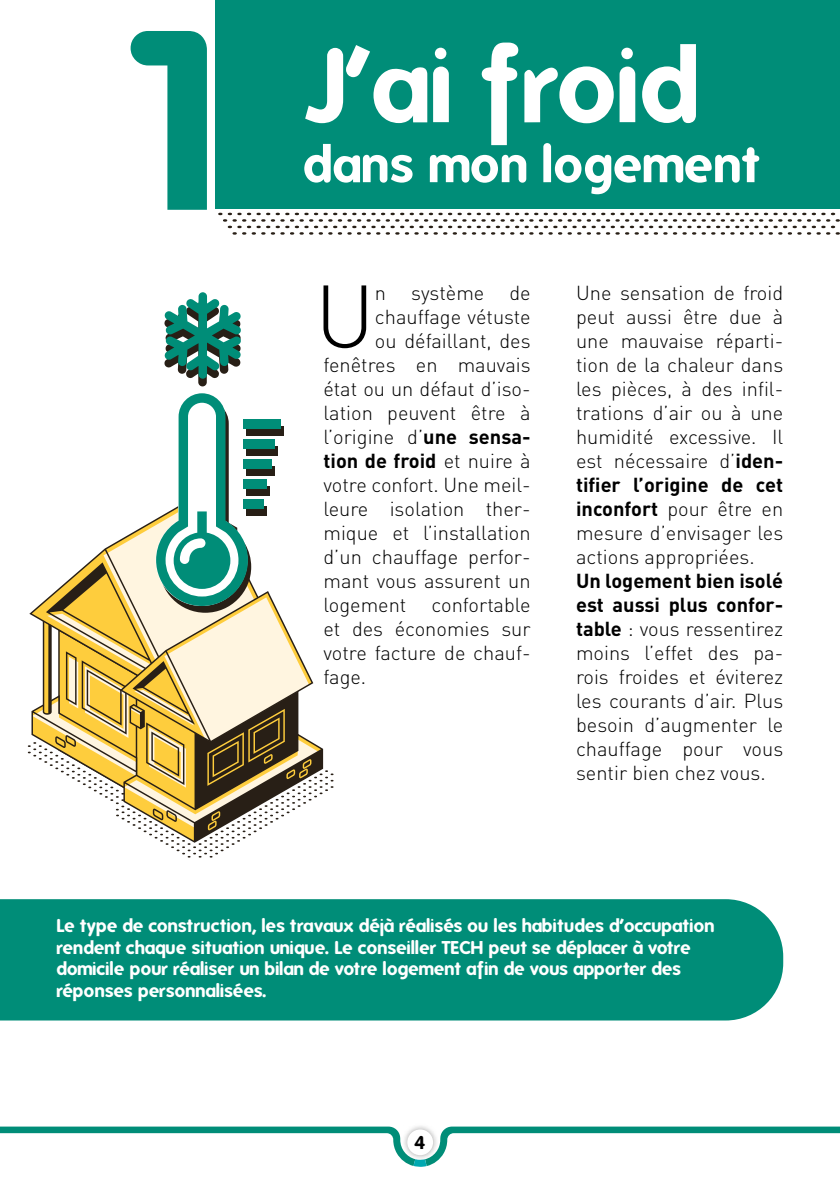
<style>
.page{position:relative;width:840px;height:1191px;background:#fff}
.page>*{position:absolute;margin:0;border:0;box-sizing:border-box;transform-origin:0 0}
.t1{font:700 248.2px "Folks";color:#008d78}
.t2{font:700 102px "Folks";letter-spacing:-.03em;color:#fff}
.t3{font:87.4px "DIN Light Alternate";color:#000}
.t4{font:700 50px "Folks";color:#fff}
.t5{font:20px/24px "DIN Light Alternate";color:#000;text-align:justify}
.t6{font:700 20px/24px "DIN";color:#000}
.t7{font:700 18px/21.6px "Folks";color:#fff}
.t8{font:700 18px "Folks";color:#000}
.s1{font-family:"DIN";font-weight:700}
.s2{font-family:"DIN Light Alternate";font-weight:400}
</style>
<div class="page">
<svg style="left:218px;top:212px;width:621px;height:23px"></svg>
<div style="left:215px;top:0;width:624px;height:209px;background:#008d78"></div>
<svg style="left:0;top:1126px;width:840px;height:40px"></svg>
<div style="left:0;top:899px;width:782px;height:121px;background:#008d78"></div>
<svg style="left:164px;top:292px;width:77px;height:94px"></svg>
<svg style="left:28px;top:393px;width:305px;height:464px"></svg>
<h1 class="t1" style="left:122px;top:-24px;width:99px">1</h1>
<h2 class="t2" style="left:303px;top:26px;width:397px">J’ai froid</h2>
<h3 class="t4" style="left:303px;top:135px;width:457px">dans mon logement</h3>
<p class="t5" style="left:323px;top:280px;width:208px;text-align:right">n système de chauffage vétuste<br>ou défaillant, des fenêtres en mauvais état ou un défaut d’iso&shy;lation peuvent être à l’origine d’<span class="s1">une sensa-</span></p>
<p class="t6" style="left:323px;top:447px;width:208px">tion de froid <span class="s2">et nuire à</span></p>
<p class="t5" style="left:323px;top:472px;width:208px">votre confort. Une meil&shy;leure isolation ther&shy;mique et l’installation d’un chauffage perfor&shy;mant vous assurent un logement</p>
<h3 class="t3" style="left:314px;top:262px;width:62px">U</h3>
<p class="t5" style="left:323px;top:592px;width:208px;text-indent:108px">confortable et des économies sur votre facture de chauf&shy;fage.</p>
<p class="t5" style="left:575px;top:280px;width:208px">Une sensation de froid peut aussi être due à une mauvaise réparti&shy;tion de la chaleur dans les pièces, à des infil&shy;trations d’air ou à une humidité excessive. Il est nécessaire d’<span class="s1">iden-</span></p>
<p class="t6" style="left:575px;top:471px;width:208px">tifier l’origine de cet</p>
<p class="t5" style="left:575px;top:496px;width:208px"><span class="s1">inconfort</span> pour être en mesure d’envisager les actions appropriées.</p>
<p class="t6" style="left:575px;top:567px;width:208px">Un logement bien isolé est aussi plus confor-</p>
<p class="t5" style="left:575px;top:616px;width:208px"><span class="s1">table</span> : vous ressentirez moins l’effet des pa&shy;rois froides et éviterez les courants d’air. Plus besoin d’augmenter le chauffage pour vous sentir bien chez vous.</p>
<p class="t7" style="left:57px;top:915px;width:659px">Le type de construction, les travaux déjà réalisés ou les habitudes d’occupation rendent chaque situation unique. Le conseiller TECH peut se déplacer à votre domicile pour réaliser un bilan de votre logement afin de vous apporter des réponses personnalisées.</p>
<p class="t8" style="left:414px;top:1131px;width:12px">4</p>
</div>
